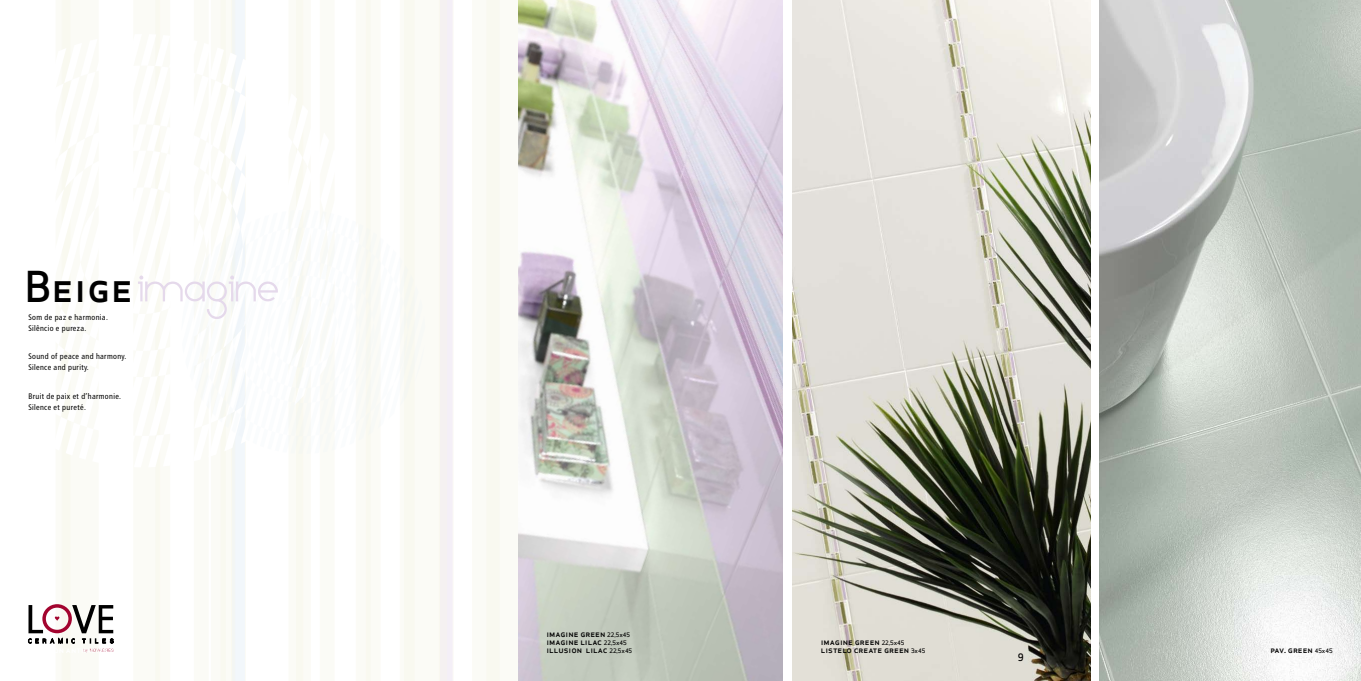
<style>
.page{position:relative;width:1361px;height:681px;background:#fff}
.page>*{position:absolute;margin:0;border:0;box-sizing:border-box;transform-origin:0 0}
.t1{font:41.6px "Apex Sans Medium C";color:#000}
.t2{font:10px "Apex Sans Medium C";color:#000}
.t3{font:9px/8px "Apex Sans Medium C";color:#000}
.t4{font:8px/11px "Transit";letter-spacing:.005em;color:#000}
.s1{font-size:6px}
</style>
<div class="page">
<img style="left:793px;top:0;width:297px;height:680px">
<img style="left:1099px;top:0;width:262px;height:680px">
<div style="left:486px;top:0;width:33px;height:680px;background:#fbfbf6"></div>
<div style="left:404px;top:0;width:49px;height:680px;background:#f9f9f1"></div>
<div style="left:404px;top:210px;width:21px;height:243px;background:#faf9f6"></div>
<svg style="left:404px;top:228px;width:3px;height:208px"></svg>
<img style="left:519px;top:0;width:263px;height:680px">
<svg style="left:28px;top:0;width:343px;height:680px"></svg>
<h1 class="t1" style="left:25px;top:259px;width:110px">Beige</h1>
<p class="t4" style="left:28px;top:311px;width:81px">Som de paz e harmonia.<br>Silêncio e pureza.</p>
<p class="t4" style="left:28px;top:351px;width:100px">Sound of peace and harmony.<br>Silence and purity.</p>
<p class="t4" style="left:28px;top:391px;width:95px">Bruit de paix et d’harmonie.<br>Silence et pureté.</p>
<p class="t3" style="left:546px;top:629px;width:87px">imagine green <span class="s1">22,5x45 </span>imagine lilac <span class="s1">22,5x45 </span>illusion lilac <span class="s1">22,5x45</span></p>
<p class="t3" style="left:821px;top:637px;width:106px">imagine green <span class="s1">22,5x45 </span>listelo create green <span class="s1">3x45</span></p>
<p class="t2" style="left:1017px;top:650px;width:7px">9</p>
<p class="t3" style="left:1270px;top:645px;width:64px">pav. green <span class="s1">45x45</span></p>
</div>
